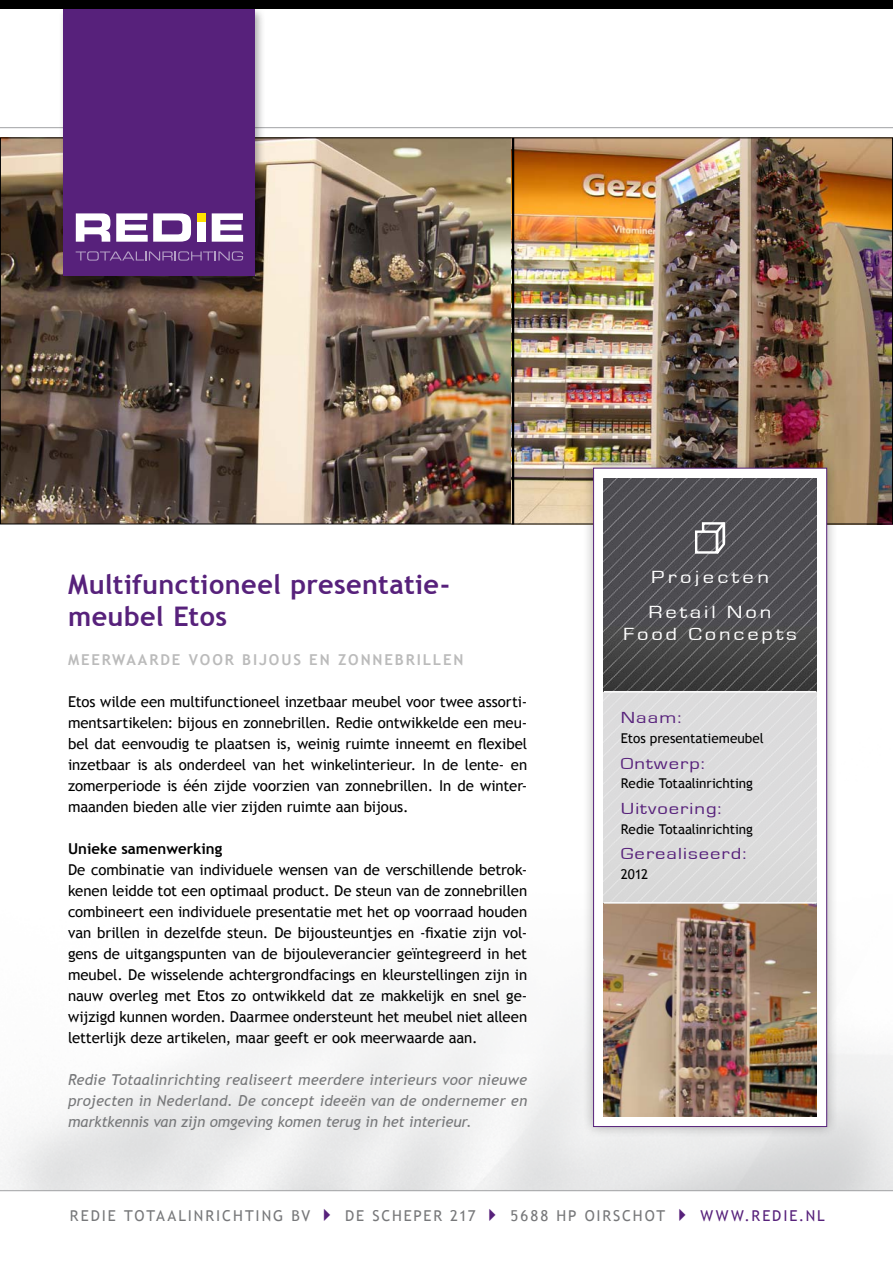
<style>
.page{position:relative;width:893px;height:1263px;background:#fff}
.page>*{position:absolute;margin:0;border:0;box-sizing:border-box;transform-origin:0 0}
.t1{font:700 27px/32.4px "Trebuchet MS";letter-spacing:.015em;color:#57217b}
.t2{font:18.15px/35.1px "Eurostile";letter-spacing:.15em;color:#fff;scale:1.25 1}
.t3{font:18.15px "Eurostile";letter-spacing:.125em;color:#fff;scale:1.25 1}
.t4{font:16.5px "Eurostile";letter-spacing:.05em;color:#57217b;scale:1.25 1}
.t5{font:15px/21px "Trebuchet MS";letter-spacing:-.005em;color:#000;text-align:justify}
.t6{font:italic 15px/21px "Trebuchet MS";letter-spacing:-.015em;color:#77787a;text-align:justify}
.t7{font:15px "Trebuchet MS";letter-spacing:.125em;color:#77787a}
.t8{font:700 15px "Trebuchet MS";letter-spacing:.125em;color:#bbb}
.t9{font:700 15px "Trebuchet MS";color:#000}
.t10{font:13.5px "Trebuchet MS";letter-spacing:-.005em;color:#000}
.s1{color:#57217b}
</style>
<div class="page">
<hr style="left:0;top:127px;width:893px;height:1px;background:#a1a2a4">
<hr style="left:0;top:1190px;width:893px;height:1px;background:#a1a2a4">
<img style="left:2px;top:139px;width:510px;height:383px">
<img style="left:514px;top:139px;width:377px;height:383px">
<div style="left:58px;top:7px;width:208px;height:291px;background:#000;opacity:.35"></div>
<div style="left:64px;top:0;width:191px;height:276px;background:#57217b"></div>
<svg style="left:76px;top:251px;width:167px;height:10px"></svg>
<svg style="left:76px;top:213px;width:34px;height:29px"></svg>
<svg style="left:116px;top:213px;width:75px;height:29px"></svg>
<div style="left:197px;top:213px;width:8px;height:29px;background:#fff"></div>
<div style="left:197px;top:213px;width:8px;height:9px;background:#ffe100"></div>
<svg style="left:212px;top:213px;width:31px;height:29px"></svg>
<div style="left:0;top:0;width:893px;height:9px;background:#000"></div>
<div style="left:581px;top:456px;width:257px;height:682px;background:#000;opacity:.3"></div>
<div style="left:593px;top:468px;width:234px;height:659px;background:#fff;border:1px solid #57217b"></div>
<img style="left:604px;top:478px;width:212px;height:638px">
<hr style="left:604px;top:902px;width:212px;height:2px;background:#fff">
<hr style="left:604px;top:691px;width:212px;height:1px;background:#fff">
<hr style="left:512px;top:138px;width:2px;height:386px;background:#000">
<svg style="left:694px;top:516px;width:33px;height:44px"></svg>
<h1 class="t1" style="left:68px;top:568px;width:383px">Multifunctioneel presentatie&shy;meubel Etos</h1>
<p class="t8" style="left:68px;top:651px;width:397px">Meerwaarde voor bijous en zonnebrillen</p>
<p class="t5" style="left:68px;top:692px;width:461px">Etos wilde een multifunctioneel inzetbaar meubel voor twee assorti&shy;mentsartikelen: bijous en zonnebrillen. Redie ontwikkelde een meu&shy;bel dat eenvoudig te plaatsen is, weinig ruimte inneemt en flexibel inzetbaar is als onderdeel van het winkelinterieur. In de lente- en zomerperiode is één zijde voorzien van zonnebrillen. In de winter&shy;maanden bieden alle vier zijden ruimte aan bijous.</p>
<p class="t9" style="left:68px;top:840px;width:156px">Unieke samenwerking</p>
<p class="t5" style="left:68px;top:860px;width:461px;text-align:left">De combinatie van individuele wensen van de verschillende betrok&shy;kenen leidde tot een optimaal product. De steun van de zonnebrillen combineert een individuele presentatie met het op voorraad houden van brillen in dezelfde steun. De bijousteuntjes en -fixatie zijn vol&shy;gens de uitgangspunten van de bijouleverancier geïntegreerd in het meubel. De wisselende achtergrondfacings en kleurstellingen zijn in nauw overleg met Etos zo ontwikkeld dat ze makkelijk en snel ge&shy;wijzigd kunnen worden. Daarmee ondersteunt het meubel niet alleen letterlijk deze artikelen, maar geeft er ook meerwaarde aan.</p>
<p class="t6" style="left:68px;top:1070px;width:461px">Redie Totaalinrichting realiseert meerdere interieurs voor nieuwe projecten in Nederland. De concept ideeën van de ondernemer en marktkennis van zijn omgeving komen terug in het interieur.</p>
<p class="t2" style="left:649px;top:560px;width:100px">Projecten<br>Retail Non</p>
<p class="t3" style="left:623px;top:624px;width:141px">Food Concepts</p>
<p class="t4" style="left:621px;top:709px;width:50px">Naam:</p>
<p class="t10" style="left:621px;top:730px;width:144px">Etos presentatiemeubel</p>
<p class="t4" style="left:621px;top:754px;width:69px">Ontwerp:</p>
<p class="t10" style="left:621px;top:775px;width:134px">Redie Totaalinrichting</p>
<p class="t4" style="left:621px;top:800px;width:82px">Uitvoering:</p>
<p class="t10" style="left:621px;top:821px;width:134px">Redie Totaalinrichting</p>
<p class="t4" style="left:621px;top:845px;width:102px">Gerealiseerd:</p>
<p class="t10" style="left:621px;top:866px;width:29px">2012</p>
<p class="t7" style="left:70px;top:1207px;width:756px">REDIE TOTAALINRICHTING BV <span class="s1">✔</span> DE SCHEPER 217 <span class="s1">✔</span> 5688 HP OIRSCHOT <span class="s1">✔ WWW.REDIE.NL</span></p>
</div>
